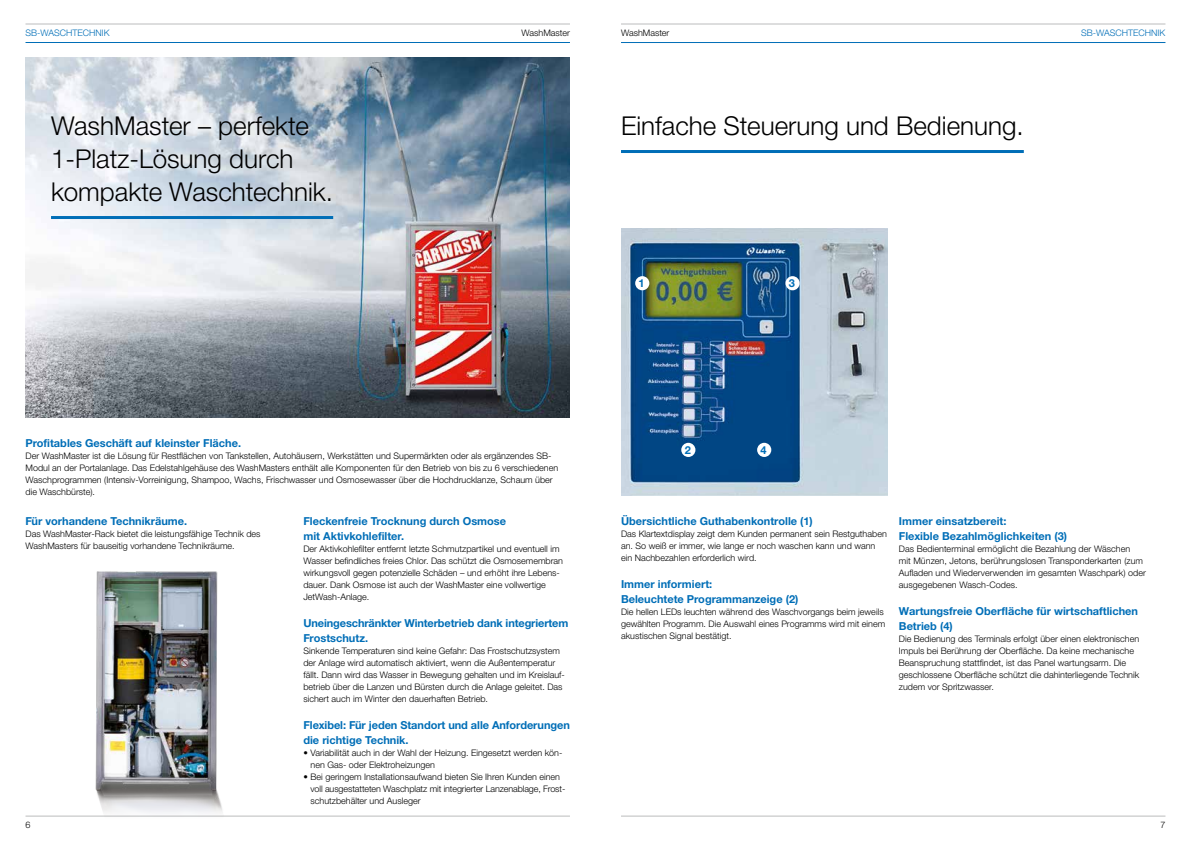
<style>
.page{position:relative;width:1191px;height:842px;background:#fff}
.page>*{position:absolute;margin:0;border:0;box-sizing:border-box;transform-origin:0 0}
.t1{font:300 26px/33px "Helvetica Neue LTW1 G";color:#000}
.t2{font:700 11px/15px "Helvetica Neue LTW1 G";color:#006eb7}
.t3{font:300 9px/12px "Helvetica Neue LTW1 G";color:#000}
.t4{font:300 9px "Helvetica Neue LTW1 G";color:#006eb7}
</style>
<div class="page">
<hr style="left:621px;top:816px;width:544px;height:1px;background:#bbbcbd">
<hr style="left:26px;top:816px;width:544px;height:1px;background:#bbbcbd">
<hr style="left:26px;top:42px;width:544px;height:1px;background:#006eb7">
<hr style="left:621px;top:42px;width:544px;height:1px;background:#006eb7">
<hr style="left:26px;top:24px;width:544px;height:1px;background:#bbbcbd">
<hr style="left:621px;top:24px;width:544px;height:1px;background:#bbbcbd">
<img style="left:26px;top:57px;width:544px;height:360px">
<img style="left:26px;top:571px;width:266px;height:246px">
<img style="left:621px;top:228px;width:266px;height:267px">
<hr style="left:51px;top:216px;width:282px;height:3px;background:#006eb7">
<hr style="left:621px;top:150px;width:402px;height:3px;background:#006eb7">
<div style="left:635px;top:276px;width:14px;height:14px;background:#fff;border-radius:50%"></div>
<div style="left:681px;top:443px;width:14px;height:14px;background:#fff;border-radius:50%"></div>
<div style="left:785px;top:276px;width:14px;height:14px;background:#fff;border-radius:50%"></div>
<div style="left:757px;top:443px;width:14px;height:14px;background:#fff;border-radius:50%"></div>
<p class="t4" style="left:26px;top:27px;width:86px">SB-WASCHTECHNIK</p>
<p class="t4" style="left:1081px;top:27px;width:86px">SB-WASCHTECHNIK</p>
<p class="t3" style="left:521px;top:27px;width:50px">WashMaster</p>
<p class="t3" style="left:621px;top:27px;width:50px">WashMaster</p>
<h1 class="t1" style="left:51px;top:109px;width:284px">WashMaster – perfekte<br>1-Platz-Lösung durch kompakte Waschtechnik.</h1>
<h1 class="t1" style="left:621px;top:109px;width:404px">Einfache Steuerung und Bedienung.</h1>
<p class="t2" style="left:638px;top:276px;width:8px">1</p>
<p class="t2" style="left:789px;top:276px;width:8px">3</p>
<p class="t2" style="left:26px;top:436px;width:217px">Profitables Geschäft auf kleinster Fläche.</p>
<p class="t3" style="left:26px;top:450px;width:534px">Der WashMaster ist die Lösung für Restflächen von Tankstellen, Autohäusern, Werkstätten und Supermärkten oder als ergänzendes SB-Modul an der Portalanlage. Das Edelstahlgehäuse des WashMasters enthält alle Komponenten für den Betrieb von bis zu 6 verschiedenen Waschprogrammen (Intensiv-Vorreinigung, Shampoo, Wachs, Frischwasser und Osmosewasser über die Hochdrucklanze, Schaum über die Waschbürste).</p>
<p class="t2" style="left:26px;top:514px;width:163px">Für vorhandene Technikräume.</p>
<p class="t3" style="left:26px;top:528px;width:237px">Das WashMaster-Rack bietet die leistungsfähige Technik des<br>WashMasters für bauseitig vorhandene Technikräume.</p>
<p class="t2" style="left:303px;top:514px;width:204px">Fleckenfreie Trocknung durch Osmose mit Aktivkohlefilter.</p>
<p class="t3" style="left:303px;top:543px;width:261px">Der Aktivkohlefilter entfernt letzte Schmutzpartikel und eventuell im Wasser befindliches freies Chlor. Das schützt die Osmosemembran wirkungsvoll gegen potenzielle Schäden – und erhöht ihre Lebens&shy;dauer. Dank Osmose ist auch der WashMaster eine vollwertige JetWash-Anlage.</p>
<p class="t2" style="left:303px;top:616px;width:266px">Uneingeschränkter Winterbetrieb dank integriertem<br>Frostschutz.</p>
<p class="t3" style="left:303px;top:645px;width:263px">Sinkende Temperaturen sind keine Gefahr: Das Frostschutzsystem der Anlage wird automatisch aktiviert, wenn die Außentemperatur fällt. Dann wird das Wasser in Bewegung gehalten und im Kreislauf&shy;betrieb über die Lanzen und Bürsten durch die Anlage geleitet. Das sichert auch im Winter den dauerhaften Betrieb.</p>
<p class="t2" style="left:303px;top:718px;width:268px">Flexibel: Für jeden Standort und alle Anforderungen die richtige Technik.</p>
<p class="t3" style="left:310px;top:747px;width:253px;text-indent:-7px">• Variabilität auch in der Wahl der Heizung. Eingesetzt werden kön&shy;nen Gas- oder Elektroheizungen</p>
<p class="t3" style="left:310px;top:771px;width:256px;text-indent:-7px">• Bei geringem Installationsaufwand bieten Sie Ihren Kunden einen voll ausgestatteten Waschplatz mit integrierter Lanzenablage, Frost&shy;schutzbehälter und Ausleger</p>
<p class="t2" style="left:684px;top:442px;width:8px">2</p>
<p class="t2" style="left:760px;top:442px;width:8px">4</p>
<p class="t2" style="left:621px;top:514px;width:193px">Übersichtliche Guthabenkontrolle (1)</p>
<p class="t3" style="left:621px;top:528px;width:267px">Das Klartextdisplay zeigt dem Kunden permanent sein Restguthaben an. So weiß er immer, wie lange er noch waschen kann und wann ein Nachbezahlen erforderlich wird.</p>
<p class="t2" style="left:621px;top:577px;width:179px">Immer informiert:<br>Beleuchtete Programmanzeige (2)</p>
<p class="t3" style="left:621px;top:606px;width:266px">Die hellen LEDs leuchten während des Waschvorgangs beim jeweils gewählten Programm. Die Auswahl eines Programms wird mit einem akustischen Signal bestätigt.</p>
<p class="t2" style="left:899px;top:514px;width:170px">Immer einsatzbereit:<br>Flexible Bezahlmöglichkeiten (3)</p>
<p class="t3" style="left:899px;top:543px;width:248px">Das Bedienterminal ermöglicht die Bezahlung der Wäschen<br>mit Münzen, Jetons, berührungslosen Transponderkarten (zum Aufladen und Wiederverwenden im gesamten Waschpark) oder ausgegebenen Wasch-Codes.</p>
<p class="t2" style="left:899px;top:604px;width:241px">Wartungsfreie Oberfläche für wirtschaftlichen<br>Betrieb (4)</p>
<p class="t3" style="left:899px;top:633px;width:242px">Die Bedienung des Terminals erfolgt über einen elektronischen Impuls bei Berührung der Oberfläche. Da keine mechanische Beanspruchung stattfindet, ist das Panel wartungsarm. Die geschlossene Oberfläche schützt die dahinterliegende Technik zudem vor Spritzwasser.</p>
<p class="t3" style="left:26px;top:819px;width:7px">6</p>
<p class="t3" style="left:1160px;top:819px;width:7px">7</p>
</div>
